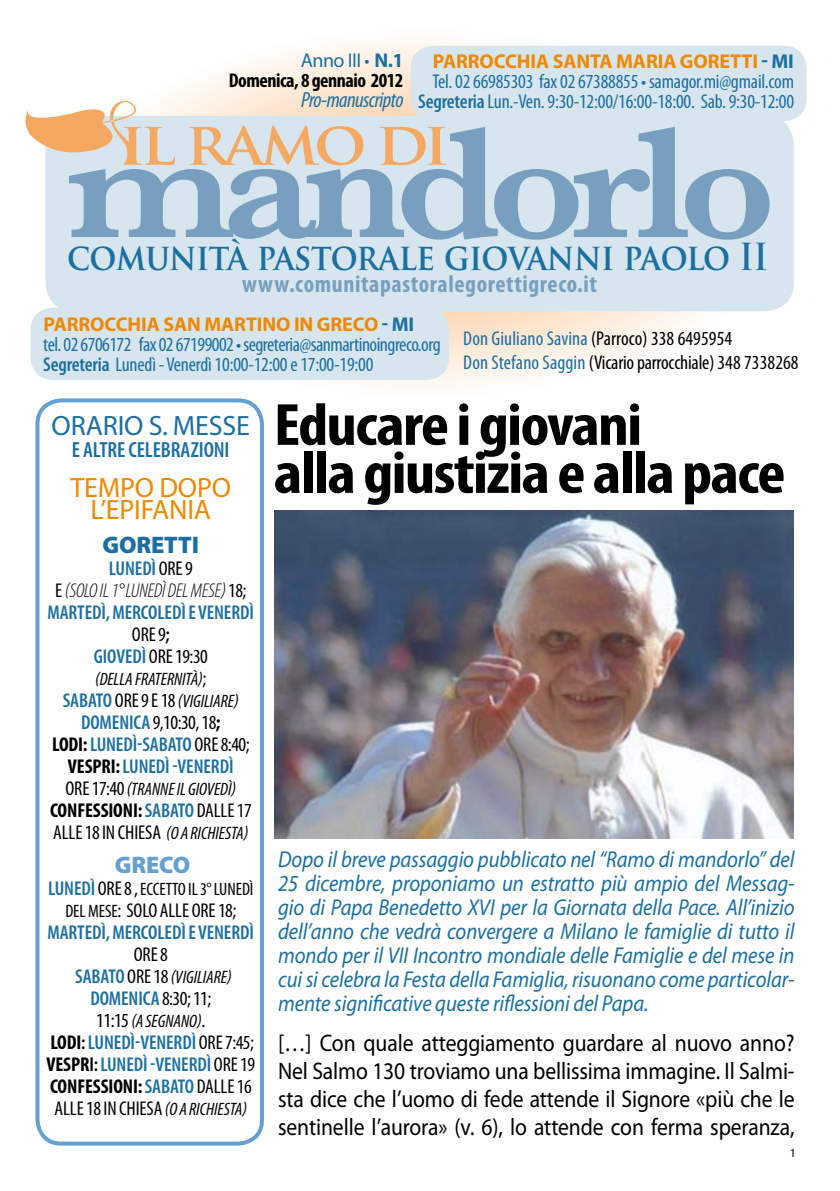
<style>
.page{position:relative;width:840px;height:1191px;background:#fff}
.page>*{position:absolute;margin:0;border:0;box-sizing:border-box;transform-origin:0 0}
.t1{font:600 163.4px "Baskerville";letter-spacing:-.075em;color:#789fbf;scale:1.07 1}
.t2{font:700 condensed 60px/48px "Myriad Pro";letter-spacing:-.025em;color:#000;scale:1.12 1}
.t3{font:700 59px "Trajan Pro";letter-spacing:-.075em;color:#f5a862;scale:1.07 1}
.t4{font:700 36.4px "Trajan Pro";letter-spacing:-.015em;color:#1c6fa2;scale:.9 1}
.t5{font:28px/22px "Myriad Pro";letter-spacing:-.005em;color:#f08800;text-align:center}
.t6{font:28px "Myriad Pro";letter-spacing:-.005em;color:#1c6fa2}
.t7{font:700 condensed 24.2px "Myriad Pro";letter-spacing:.025em;color:#789fbf}
.t8{font:24px/28px "Myriad Pro";letter-spacing:-.005em;color:#000;text-align:justify;scale:.9 1}
.t9{font:900 24px "Myriad Pro";letter-spacing:-.005em;color:#1c6fa2}
.t10{font:900 24px "Myriad Pro";letter-spacing:-.005em;color:#64a0d2}
.t11{font:italic 23px/24px "Myriad Pro";letter-spacing:-.005em;color:#1c6fa2;text-align:justify;scale:.9 1}
.t12{font:600 condensed 22px "Myriad Pro";letter-spacing:-.005em;color:#1c6fa2}
.t13{font:italic condensed 22px "Myriad Pro";letter-spacing:-.025em;color:#1c6fa2}
.t14{font:600 condensed 20px/22px "Myriad Pro";letter-spacing:-.005em;color:#1c6fa2;text-align:center}
.t15{font:condensed 20px/20px "Myriad Pro";letter-spacing:-.01em;color:#1c6fa2}
.t16{font:condensed 20px/22px "Myriad Pro";letter-spacing:.005em;color:#000;text-align:right}
.t17{font:700 condensed 20px/20px "Myriad Pro";letter-spacing:-.025em;color:#000;text-align:right}
.t18{font:700 20px "Myriad Pro";letter-spacing:-.005em;color:#f08800}
.t19{font:italic condensed 18px/22px "Myriad Pro";letter-spacing:-.005em;color:#000;text-align:center}
.t20{font:condensed 18px "Myriad Pro";letter-spacing:-.005em;color:#000}
.t21{font:12px "Myriad Pro";color:#000}
.s1{font-weight:400;font-stretch:normal;color:#1c6fa2}
.s2{font-weight:400;color:#1c6fa2}
.s3{font-stretch:normal;color:#1c6fa2}
.s4{color:#1c6fa2}
.s5{font-weight:600}
.s6{font-weight:700;font-stretch:normal;color:#f08800}
.s7{font-weight:700;font-stretch:normal}
.s8{font-weight:400;color:#000}
.s9{font-weight:300;font-style:italic;color:#000}
.s10{color:#000}
.s11{font-style:normal;font-size:20px}
.s12{font-weight:600;font-style:normal;font-size:20px;color:#1c6fa2}
.s13{font-weight:700;color:#000}
.s14{font-weight:700}
.s15{font-weight:600;color:#1c6fa2}
.s16{font-style:italic;font-size:18px}
.s17{font-weight:600;font-size:20px;color:#1c6fa2}
.s18{font-size:20px}
.s19{font-weight:400;font-size:18px;color:#000}
</style>
<div class="page">
<div style="left:35px;top:398px;width:229px;height:747px;border:4px solid #64a0d2;border-radius:24px"></div>
<svg style="left:123px;top:40px;width:661px;height:346px"></svg>
<div style="left:410px;top:46px;width:396px;height:75px;background:#d7e6ee;border-radius:23px"></div>
<div style="left:30px;top:307px;width:419px;height:73px;background:#d7e6ee;border-radius:23px"></div>
<div style="left:45px;top:116px;width:748px;height:195px;background:#d7e6ee;border-radius:28px"></div>
<svg style="left:26px;top:101px;width:110px;height:63px"></svg>
<img style="left:274px;top:510px;width:518px;height:328px">
<p class="t17" style="left:229px;top:50px;width:176px"><span class="s1">Anno III</span> <span class="s2">•</span> <span class="s3">N.1<br></span>Domenica, 8 gennaio 2012</p>
<p class="t13" style="left:301px;top:86px;width:104px">PRO-MANUSCRIPTO</p>
<p class="t18" style="left:432px;top:49px;width:350px">PARROCCHIA SANTA MARIA GORETTI <span class="s4">- MI</span></p>
<p class="t15" style="left:432px;top:72px;width:363px">Tel. 02 66985303 fax 02 67388855 • samagor.mi@gmail.com</p>
<p class="t15" style="left:418px;top:92px;width:377px"><span class="s5">SEGRETERIA</span>Lun.-Ven. 9:30-12:00/16:00-18:00. Sab. 9:30-12:00</p>
<h3 class="t3" style="left:119px;top:106px;width:309px">il ramo di</h3>
<h1 class="t1" style="left:68px;top:88px;width:663px">mandorlo</h1>
<h3 class="t4" style="left:67px;top:234px;width:780px">comunità pastorale giovanni paolo II</h3>
<p class="t7" style="left:242px;top:269px;width:356px">www.comunitapastoralegorettigreco.it</p>
<p class="t15" style="left:43px;top:314px;width:398px"><span class="s6">PARROCCHIA SAN MARTINO IN GRECO</span> <span class="s7">- MI<br></span>tel. 02 6706172 fax 02 67199002 • segreteria@sanmartinoingreco.org<br><span class="s5">SEGRETERIA</span> Lunedì - Venerdì 10:00-12:00 e 17:00-19:00</p>
<p class="t16" style="left:463px;top:326px;width:337px;line-height:24px;text-align:left"><span class="s4">Don Giuliano Savina</span> (Parroco) 338 6495954<br><span class="s4">Don Stefano Saggin</span> (Vicario parrocchiale) 348 7338268</p>
<p class="t6" style="left:52px;top:408px;width:200px">orario s. messe</p>
<p class="t12" style="left:72px;top:438px;width:159px">E ALTRE CELEBRAZIONI</p>
<p class="t5" style="left:70px;top:476px;width:162px">tempo dopo l’epifania</p>
<p class="t9" style="left:102px;top:531px;width:98px">GORETTI</p>
<p class="t14" style="left:48px;top:558px;width:208px">LUNEDÌ <span class="s8">ore 9<br>e</span> <span class="s9">(SOLO IL 1° LUNEDÌ DEL MESE)</span><span class="s8">18;<br></span>MARTEDÌ, MERCOLEDÌ E VENERDÌ <span class="s8">ore 9</span><span class="s10">;<br></span>GIOVEDÌ <span class="s8">ore 19:30</span></p>
<p class="t19" style="left:63px;top:668px;width:177px">(DELLA FRATERNITÀ)<span class="s11">;<br></span><span class="s12">SABATO</span> <span class="s11">ore 9 e 18</span> (VIGILIARE)</p>
<p class="t14" style="left:52px;top:712px;width:199px">DOMENICA <span class="s8">9,10:30, 18</span><span class="s13">;<br>LODI:</span> LUNEDÌ-SABATO <span class="s8">ore 8:40;<br></span><span class="s13">VESPRI:</span>LUNEDÌ -VENERDÌ</p>
<p class="t19" style="left:65px;top:778px;width:172px"><span class="s11">ore 17:40</span> (TRANNE IL GIOVEDÌ)</p>
<p class="t17" style="left:50px;top:800px;width:44px">confessio</p>
<p class="t16" style="left:53px;top:799px;width:200px"><span class="s14">ni:</span><span class="s15">SABATO</span> dalle 17<br>alle 18 in chiesa <span class="s16">(O A RICHIESTA)</span></p>
<p class="t10" style="left:115px;top:851px;width:77px">GRECO</p>
<p class="t20" style="left:48px;top:878px;width:207px"><span class="s17">LUNEDÌ</span> <span class="s18">ore 8 ,</span> eccetto il 3° lunedì</p>
<p class="t14" style="left:47px;top:900px;width:208px"><span class="s19">del mese</span><span class="s8">: solo alle ore 18;<br></span>MARTEDÌ, MERCOLEDÌ E VENERDÌ</p>
<p class="t16" style="left:134px;top:943px;width:36px">ore 8</p>
<p class="t19" style="left:75px;top:966px;width:158px"><span class="s12">SABATO</span> <span class="s11">ore 18</span> (VIGILIARE)</p>
<p class="t14" style="left:90px;top:988px;width:122px">DOMENICA <span class="s8">8:30; 11;</span></p>
<p class="t19" style="left:96px;top:1010px;width:110px"><span class="s11">11:15</span> (A SEGNANO)<span class="s11">.</span></p>
<p class="t14" style="left:47px;top:1032px;width:210px;text-align:justify"><span class="s13">LODI</span><span class="s10">:</span> LUNEDÌ-VENERDÌ <span class="s8">ore 7:45; </span><span class="s13">VESPR</span><span class="s10">I:</span> LUNEDÌ -VENERDÌ <span class="s8">ore 19 </span><span class="s13">confessio</span></p>
<p class="t16" style="left:55px;top:1075px;width:198px"><span class="s14">ni:</span><span class="s15">SABATO</span> dalle 16<br>alle 18 in chiesa <span class="s16">(O A RICHIESTA)</span></p>
<h2 class="t2" style="left:274px;top:399px;width:458px">Educare i giovani<br>alla giustizia e alla pace</h2>
<p class="t11" style="left:278px;top:846px;width:575px">Dopo il breve passaggio pubblicato nel “Ramo di mandorlo” del 25 dicembre, proponiamo un estratto più ampio del Messag&shy;gio di Papa Benedetto XVI per la Giornata della Pace. All’inizio dell’anno che vedrà convergere a Milano le famiglie di tutto il mondo per il VII Incontro mondiale delle Famiglie e del mese in cui si celebra la Festa della Famiglia, risuonano come particolar&shy;mente significative queste riflessioni del Papa.</p>
<p class="t8" style="left:278px;top:1028px;width:575px">[…] Con quale atteggiamento guardare al nuovo anno?<br>Nel Salmo 130 troviamo una bellissima immagine. Il Salmi&shy;sta dice che l’uomo di fede attende il Signore «più che le sentinelle l’aurora» (v. 6), lo attende con ferma speranza,</p>
<p class="t21" style="left:789px;top:1146px;width:8px">1</p>
</div>
